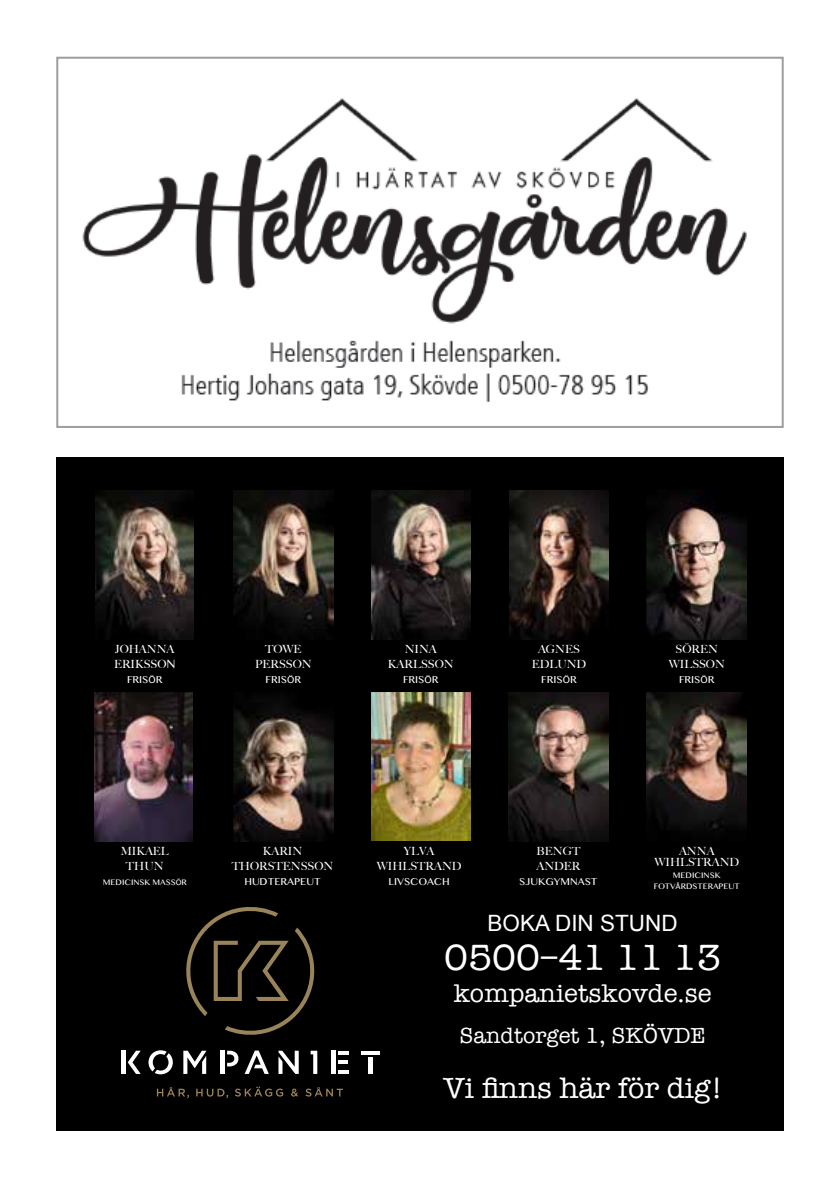
<style>
.page{position:relative;width:840px;height:1191px;background:#fff}
.page>*{position:absolute;margin:0;border:0;box-sizing:border-box;transform-origin:0 0}
.t1{font:37.6px "American Typewriter";color:#fff}
.t2{font:30px "American Typewriter";color:#fff}
.t3{font:26.2px "American Typewriter";color:#fff}
.t4{font:22.6px "American Typewriter";color:#fff}
.t5{font:22.6px "Arial";color:#fff}
.t6{font:500 11.2px/15px "Big Caslon";color:#fff;text-align:center}
.t7{font:9.4px "Bangla MN";color:#fff}
.t8{font:7.6px/11.2px "Bangla MN";color:#fff;text-align:center}
.s1{font-family:"Bangla MN";font-weight:400}
.s2{font-family:"Lucida Grande"}
</style>
<div class="page">
<div style="left:56px;top:457px;width:727px;height:673px;background:#000"></div>
<svg style="left:182px;top:905px;width:136px;height:130px;background:#16120c"></svg>
<svg style="left:157px;top:1087px;width:32px;height:11px"></svg>
<svg style="left:196px;top:1088px;width:32px;height:10px"></svg>
<svg style="left:235px;top:1086px;width:48px;height:10px"></svg>
<svg style="left:291px;top:1088px;width:7px;height:8px"></svg>
<svg style="left:305px;top:1087px;width:38px;height:9px"></svg>
<div style="left:121px;top:1050px;width:5px;height:24px;background:#fff"></div>
<svg style="left:310px;top:1050px;width:7px;height:24px"></svg>
<hr style="left:220px;top:1050px;width:4px;height:24px;background:#fff">
<svg style="left:227px;top:1050px;width:11px;height:16px"></svg>
<svg style="left:338px;top:1060px;width:9px;height:4px"></svg>
<svg style="left:338px;top:1050px;width:11px;height:4px"></svg>
<hr style="left:338px;top:1070px;width:11px;height:4px;background:#fff">
<div style="left:331px;top:1050px;width:5px;height:24px;background:#fff"></div>
<svg style="left:360px;top:1050px;width:19px;height:4px"></svg>
<hr style="left:368px;top:1057px;width:4px;height:17px;background:#fff">
<svg style="left:183px;top:1050px;width:23px;height:24px"></svg>
<svg style="left:244px;top:1050px;width:25px;height:24px"></svg>
<svg style="left:278px;top:1050px;width:20px;height:24px"></svg>
<svg style="left:128px;top:1050px;width:13px;height:24px"></svg>
<svg style="left:148px;top:1050px;width:25px;height:24px"></svg>
<img style="left:94px;top:692px;width:99px;height:149px">
<img style="left:371px;top:490px;width:99px;height:149px">
<img style="left:233px;top:490px;width:100px;height:149px">
<img style="left:646px;top:692px;width:100px;height:149px">
<img style="left:508px;top:692px;width:100px;height:149px">
<img style="left:95px;top:490px;width:98px;height:149px">
<img style="left:509px;top:490px;width:99px;height:149px">
<img style="left:233px;top:691px;width:100px;height:150px">
<img style="left:646px;top:490px;width:100px;height:149px">
<img style="left:371px;top:692px;width:99px;height:148px">
<img style="left:82px;top:97px;width:665px;height:305px">
<div style="left:56px;top:57px;width:727px;height:371px;border:2px solid #9d9d9c"></div>
<p class="t6" style="left:114px;top:641px;width:63px;text-align:left">JOHANNA<br>ERIKSSO<span class="s1">N</span></p>
<p class="t7" style="left:127px;top:673px;width:37px">FRIS<span class="s2">Ö</span>R</p>
<p class="t6" style="left:255px;top:641px;width:58px">TOWE<br>PERSSON</p>
<p class="t7" style="left:265px;top:673px;width:37px">FRIS<span class="s2">Ö</span>R</p>
<p class="t6" style="left:388px;top:641px;width:67px">NINA<br>KARLSSON</p>
<p class="t7" style="left:403px;top:673px;width:37px">FRIS<span class="s2">Ö</span>R</p>
<p class="t6" style="left:531px;top:641px;width:56px">AGNES<br>EDLUND</p>
<p class="t7" style="left:541px;top:673px;width:37px">FRIS<span class="s2">Ö</span>R</p>
<p class="t6" style="left:668px;top:641px;width:58px">SÖREN<br>WILSSON</p>
<p class="t7" style="left:678px;top:673px;width:37px">FRIS<span class="s2">Ö</span>R</p>
<p class="t6" style="left:121px;top:843px;width:50px">MIKAEL<br>THUN</p>
<p class="t8" style="left:103px;top:877px;width:85px">MEDICINSK MASS<span class="s2">Ö</span>R</p>
<p class="t6" style="left:231px;top:843px;width:103px">KARIN<br>THORSTENSSON</p>
<p class="t7" style="left:244px;top:875px;width:78px">HUDTERAPEUT</p>
<p class="t6" style="left:376px;top:843px;width:86px">YLVA<br>WIHLSTRAND</p>
<p class="t7" style="left:388px;top:875px;width:63px">LIVSCOACH</p>
<p class="t6" style="left:536px;top:843px;width:45px;text-align:left">BENGT<br>ANDER</p>
<p class="t7" style="left:519px;top:875px;width:80px">SJUKGYMNAST</p>
<p class="t6" style="left:654px;top:845px;width:86px;line-height:11.2px">ANNA<br>WIHLSTRAND</p>
<p class="t8" style="left:653px;top:869px;width:88px">MEDICINSK<br>FOTV<span class="s2">Å</span>RDSTERAPEUT</p>
<h3 class="t5" style="left:487px;top:908px;width:192px">BOKA DIN STUND</h3>
<h1 class="t1" style="left:444px;top:929px;width:278px">0500–41 11 13</h1>
<h3 class="t3" style="left:453px;top:973px;width:259px">kompanietskovde.se</h3>
<h3 class="t4" style="left:459px;top:1018px;width:247px">Sandtorget 1, SKÖVDE</h3>
<h2 class="t2" style="left:443px;top:1065px;width:281px">Vi finns här för dig!</h2>
</div>
